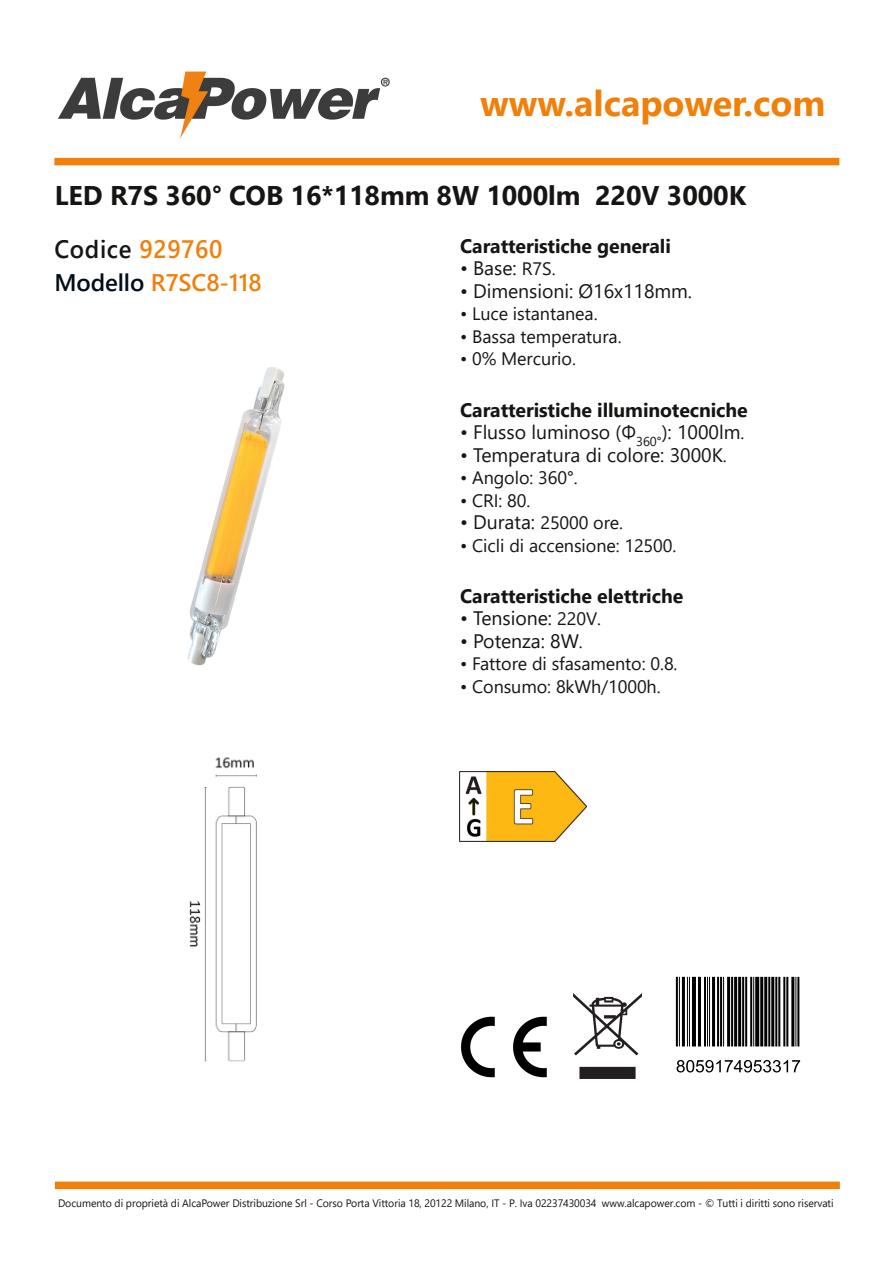
<style>
.page{position:relative;width:893px;height:1263px;background:#fff}
.page>*{position:absolute;margin:0;border:0;box-sizing:border-box;transform-origin:0 0}
.t1{font:700 36px "Segoe UI";color:#f1800b}
.t2{font:700 27px "Segoe UI";letter-spacing:-.005em;color:#171513}
.t3{font:600 25.2px "Segoe UI";letter-spacing:.03em;color:#171513;scale:.95 1}
.t4{font:600 24px "Segoe UI";letter-spacing:-.005em;color:#f1800b}
.t5{font:19.5px "Segoe UI";color:#171513}
.t6{font:700 19.5px "Segoe UI";letter-spacing:-.005em;color:#171513}
.t7{font:18px "Segoe UI";letter-spacing:-.005em;color:#171513}
.t8{font:10.8px "Segoe UI";letter-spacing:-.005em;color:#171513}
.s1{color:#f1800b}
.s2{color:#000d18}
.s3{font-size:18px}
.s4{font-size:19.5px}
</style>
<div class="page">
<img style="left:188px;top:367px;width:97px;height:299px">
<img style="left:189px;top:757px;width:68px;height:305px">
<img style="left:675px;top:976px;width:126px;height:97px">
<img style="left:461px;top:1016px;width:86px;height:62px">
<img style="left:573px;top:993px;width:69px;height:85px">
<img style="left:459px;top:772px;width:128px;height:70px">
<div style="left:54px;top:158px;width:785px;height:7px;background:#f1800b"></div>
<img style="left:58px;top:71px;width:332px;height:68px">
<div style="left:55px;top:1181px;width:785px;height:8px;background:#f1800b"></div>
<h1 class="t1" style="left:480px;top:77px;width:347px">www.alcapower.com</h1>
<h2 class="t2" style="left:55px;top:176px;width:693px">LED R7S 360° COB 16*118mm 8W 1000lm 220V 3000K</h2>
<h3 class="t3" style="left:54px;top:231px;width:178px">Codice <span class="s1">929760</span></h3>
<h3 class="t4" style="left:54px;top:265px;width:209px"><span class="s2">Modello</span> R7SC8‐118</h3>
<p class="t6" style="left:460px;top:232px;width:212px">Caratteristiche generali</p>
<p class="t5" style="left:460px;top:254px;width:97px">• Base: <span class="s3">R7S.</span></p>
<p class="t5" style="left:460px;top:277px;width:233px">• Dimensioni: Ø16x118mm.</p>
<p class="t7" style="left:460px;top:301px;width:139px">• Luce istantanea.</p>
<p class="t7" style="left:460px;top:324px;width:163px">• Bassa temperatura.</p>
<p class="t7" style="left:460px;top:346px;width:117px">• 0% Mercurio.</p>
<p class="t6" style="left:460px;top:395px;width:289px">Caratteristiche illuminotecniche</p>
<p class="t5" style="left:460px;top:418px;width:286px">• Flusso luminoso ﴾Φ<sub>360°</sub>﴿: 1000lm<span class="s3">.</span></p>
<p class="t5" style="left:460px;top:440px;width:268px">• Temperatura di colore: 3000K<span class="s3">.</span></p>
<p class="t7" style="left:460px;top:465px;width:119px">• Angolo: 360°.</p>
<p class="t7" style="left:460px;top:487px;width:72px">• CRI: 80.</p>
<p class="t7" style="left:460px;top:510px;width:164px"><span class="s4">• Durata:</span> 25000 ore.</p>
<p class="t7" style="left:460px;top:532px;width:218px">• Cicli di accensione: 12500.</p>
<p class="t6" style="left:460px;top:581px;width:225px">Caratteristiche elettriche</p>
<p class="t5" style="left:460px;top:604px;width:142px">• Tensione: <span class="s3">220V.</span></p>
<p class="t5" style="left:460px;top:626px;width:124px">• Potenza: 8W<span class="s3">.</span></p>
<p class="t7" style="left:460px;top:651px;width:219px">• Fattore di sfasamento: 0.8.</p>
<p class="t7" style="left:460px;top:673px;width:202px">• Consumo: 8kWh/1000h.</p>
<p class="t8" style="left:58px;top:1196px;width:777px">Documento di proprietà di AlcaPower Distribuzione Srl ‐ Corso Porta Vittoria 18, 20122 Milano, IT ‐ P. Iva 02237430034 www.alcapower.com ‐ © Tutti i diritti sono riservati</p>
</div>
